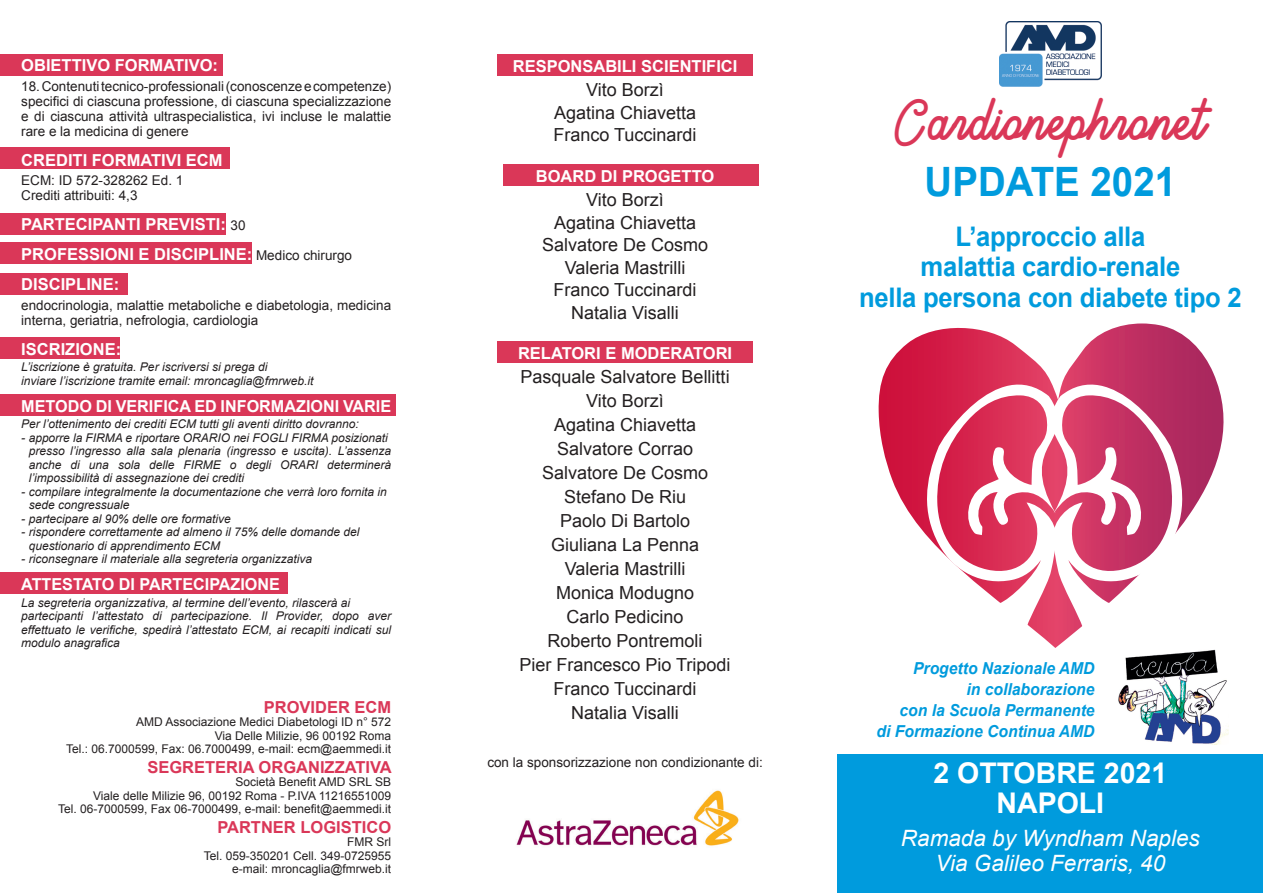
<style>
.page{position:relative;width:1263px;height:893px;background:#fff}
.page>*{position:absolute;margin:0;border:0;box-sizing:border-box;transform-origin:0 0}
.t1{font:48px "Brandon Smith";color:#da3758;scale:.96 1}
.t2{font:700 40.5px "Arial";color:#009bdd;scale:.95 1}
.t3{font:700 28.5px/30px "Arial";color:#fff;text-align:center}
.t4{font:700 27px/30.2px "Arial";letter-spacing:-.01em;color:#009bdd;text-align:center;scale:.95 1}
.t5{font:italic 22.5px/25.5px "Arial";color:#fff;text-align:center}
.t6{font:18px/24px "Arial";color:#231f20;text-align:center}
.t7{font:700 16.5px/30px "Arial";color:#fff}
.t8{font:italic 700 16.5px/21px "Arial";color:#009bdd;text-align:right;scale:.95 1}
.t9{font:700 16.5px "Arial";color:#da3758}
.t10{font:13.5px/15px "Arial";color:#231f20}
.t11{font:italic 12px/13.5px "Arial";color:#231f20}
.t12{font:12px/13.5px "Arial";color:#231f20;text-align:right}
.s1{font-weight:400;font-size:13.5px;color:#231f20}
</style>
<div class="page">
<div style="left:0;top:337px;width:120px;height:21px;background:#da3758"></div>
<div style="left:504px;top:164px;width:255px;height:22px;background:#da3758"></div>
<div style="left:0;top:573px;width:287px;height:21px;background:#da3758"></div>
<div style="left:0;top:274px;width:128px;height:21px;background:#da3758"></div>
<div style="left:0;top:394px;width:395px;height:22px;background:#da3758"></div>
<div style="left:0;top:243px;width:252px;height:21px;background:#da3758"></div>
<div style="left:0;top:213px;width:226px;height:21px;background:#da3758"></div>
<div style="left:0;top:148px;width:230px;height:21px;background:#da3758"></div>
<div style="left:0;top:55px;width:222px;height:21px;background:#da3758"></div>
<div style="left:497px;top:341px;width:256px;height:22px;background:#da3758"></div>
<div style="left:497px;top:55px;width:256px;height:21px;background:#da3758"></div>
<div style="left:838px;top:754px;width:425px;height:139px;background:#009bdd"></div>
<svg style="left:878px;top:323px;width:346px;height:325px"></svg>
<svg style="left:921px;top:354px;width:267px;height:277px"></svg>
<img style="left:999px;top:21px;width:103px;height:65px">
<img style="left:516px;top:790px;width:223px;height:56px">
<img style="left:1118px;top:649px;width:110px;height:96px">
<h3 class="t7" style="left:21px;top:51px;width:198px">OBIETTIVO FORMATIVO:</h3>
<p class="t10" style="left:21px;top:79px;width:371px;text-align:justify">18. Contenuti tecnico-professionali (conoscenze e competenze) specifici di ciascuna professione, di ciascuna specializzazione e di ciascuna attività ultraspecialistica, ivi incluse le malattie rare e la medicina di genere</p>
<h3 class="t7" style="left:21px;top:146px;width:203px">CREDITI FORMATIVI ECM</h3>
<p class="t10" style="left:21px;top:173px;width:164px">ECM: ID 572-328262 Ed. 1<br>Crediti attribuiti: 4,3</p>
<h3 class="t7" style="left:21px;top:210px;width:332px">PARTECIPANTI PREVISTI: <span class="s1">30<br></span>PROFESSIONI E DISCIPLINE: <span class="s1">Medico chirurgo<br></span>DISCIPLINE:</h3>
<p class="t10" style="left:21px;top:298px;width:371px">endocrinologia, malattie metaboliche e diabetologia, medicina interna, geriatria, nefrologia, cardiologia</p>
<h3 class="t7" style="left:21px;top:335px;width:101px">ISCRIZIONE:</h3>
<p class="t11" style="left:21px;top:361px;width:294px">L’iscrizione è gratuita. Per iscriversi si prega di<br>inviare l’iscrizione tramite email: mroncaglia@fmrweb.it</p>
<h3 class="t7" style="left:21px;top:392px;width:371px">METODO DI VERIFICA ED INFORMAZIONI VARIE</h3>
<p class="t11" style="left:21px;top:418px;width:339px">Per l’ottenimento dei crediti ECM tutti gli aventi diritto dovranno:</p>
<p class="t11" style="left:29px;top:431px;width:364px;text-indent:-7px">- apporre la FIRMA e riportare ORARIO nei FOGLI FIRMA posizionati presso l’ingresso alla sala plenaria (ingresso e uscita). L’assenza anche di una sola delle FIRME o degli ORARI determinerà l’impossibilità di assegnazione dei crediti</p>
<p class="t11" style="left:29px;top:485px;width:360px;text-indent:-7px">- compilare integralmente la documentazione che verrà loro fornita in sede congressuale</p>
<p class="t11" style="left:21px;top:512px;width:211px">- partecipare al 90% delle ore formative</p>
<p class="t11" style="left:29px;top:526px;width:332px;text-indent:-7px">- rispondere correttamente ad almeno il 75% delle domande del questionario di apprendimento ECM</p>
<p class="t11" style="left:21px;top:553px;width:292px">- riconsegnare il materiale alla segreteria organizzativa</p>
<h3 class="t7" style="left:21px;top:570px;width:260px">ATTESTATO DI PARTECIPAZIONE</h3>
<p class="t11" style="left:21px;top:596px;width:371px">La segreteria organizzativa, al termine dell’evento, rilascerà ai partecipanti l’attestato di partecipazione. Il Provider, dopo aver effettuato le verifiche, spedirà l’attestato ECM, ai recapiti indicati sul modulo anagrafica</p>
<h3 class="t9" style="left:264px;top:696px;width:129px">PROVIDER ECM</h3>
<p class="t12" style="left:66px;top:715px;width:326px">AMD Associazione Medici Diabetologi ID n° 572<br>Via Delle Milizie, 96 00192 Roma<br>Tel.: 06.7000599, Fax: 06.7000499, e-mail: ecm@aemmedi.it</p>
<h3 class="t9" style="left:147px;top:756px;width:246px">SEGRETERIA ORGANIZZATIVA</h3>
<p class="t12" style="left:58px;top:775px;width:335px">Società Benefit AMD SRL SB<br>Viale delle Milizie 96, 00192 Roma - P.IVA 11216551009<br>Tel. 06-7000599, Fax 06-7000499, e-mail: benefit@aemmedi.it</p>
<h3 class="t9" style="left:217px;top:816px;width:175px">PARTNER LOGISTICO</h3>
<p class="t12" style="left:204px;top:835px;width:189px">FMR Srl<br>Tel. 059-350201 Cell. 349-0725955 e-mail: mroncaglia@fmrweb.it</p>
<h3 class="t7" style="left:513px;top:52px;width:226px">RESPONSABILI SCIENTIFICI</h3>
<h3 class="t6" style="left:553px;top:79px;width:145px;line-height:22.5px">Vito Borzì<br>Agatina Chiavetta<br>Franco Tuccinardi</h3>
<h3 class="t7" style="left:536px;top:162px;width:180px">BOARD DI PROGETTO</h3>
<h3 class="t6" style="left:542px;top:189px;width:168px;line-height:22.5px">Vito Borzì<br>Agatina Chiavetta<br>Salvatore De Cosmo<br>Valeria Mastrilli<br>Franco Tuccinardi<br>Natalia Visalli</h3>
<h3 class="t7" style="left:518px;top:339px;width:216px">RELATORI E MODERATORI</h3>
<p class="t6" style="left:519px;top:365px;width:213px">Pasquale Salvatore Bellitti<br>Vito Borzì<br>Agatina Chiavetta<br>Salvatore Corrao<br>Salvatore De Cosmo<br>Stefano De Riu<br>Paolo Di Bartolo<br>Giuliana La Penna<br>Valeria Mastrilli<br>Monica Modugno<br>Carlo Pedicino<br>Roberto Pontremoli<br>Pier Francesco Pio Tripodi<br>Franco Tuccinardi<br>Natalia Visalli</p>
<p class="t10" style="left:487px;top:755px;width:277px">con la sponsorizzazione non condizionante di:</p>
<h1 class="t1" style="left:895px;top:85px;width:325px">Cardionephronet</h1>
<h2 class="t2" style="left:924px;top:155px;width:266px">UPDATE 2021</h2>
<h3 class="t4" style="left:859px;top:222px;width:404px">L’approccio alla<br>malattia cardio-renale<br>nella persona con diabete tipo 2</h3>
<h3 class="t8" style="left:876px;top:658px;width:231px">Progetto Nazionale AMD<br>in collaborazione<br>con la Scuola Permanente<br>di Formazione Continua AMD</h3>
<h3 class="t3" style="left:933px;top:759px;width:235px">2 OTTOBRE 2021<br>NAPOLI</h3>
<h3 class="t5" style="left:901px;top:825px;width:300px">Ramada by Wyndham Naples<br>Via Galileo Ferraris, 40</h3>
</div>
